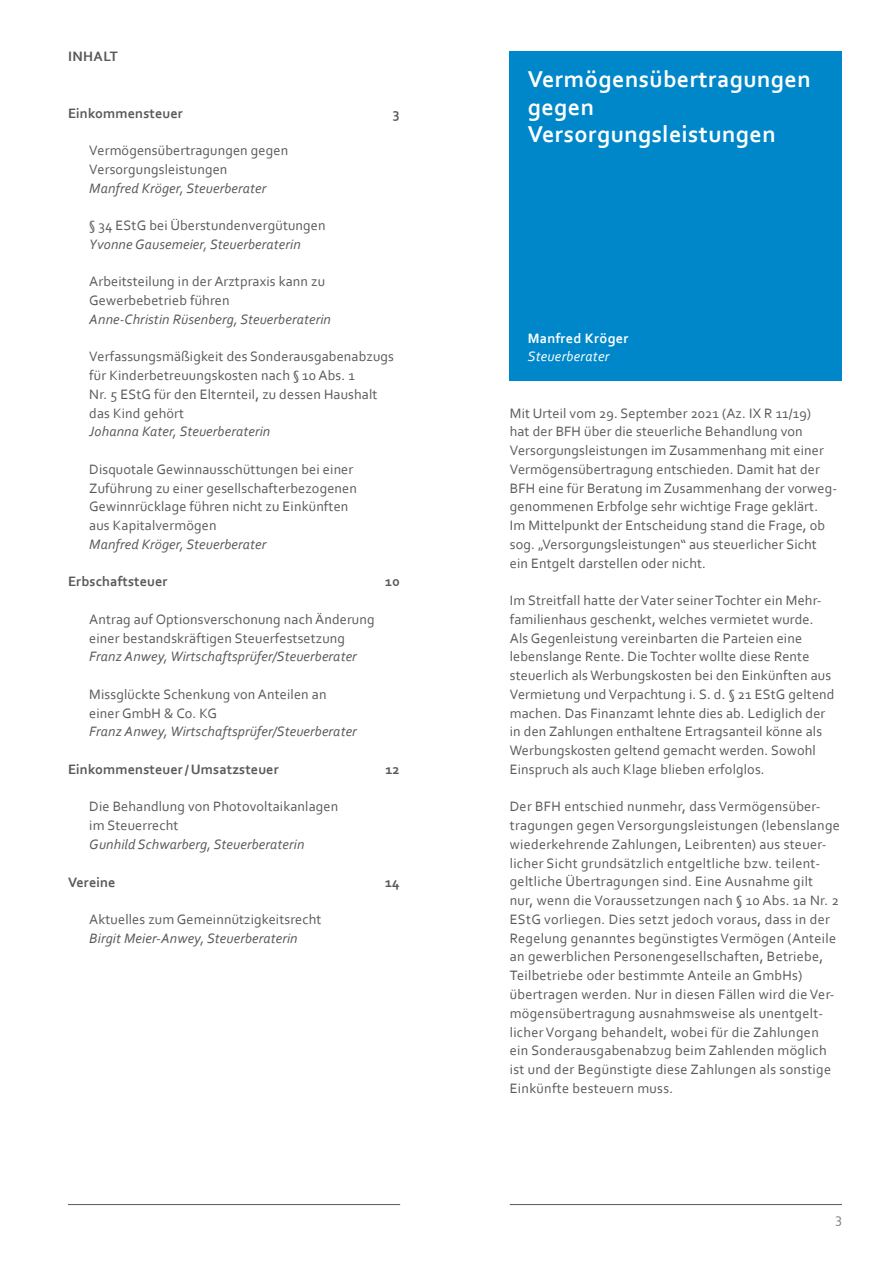
<style>
.page{position:relative;width:893px;height:1263px;background:#fff}
.page>*{position:absolute;margin:0;border:0;box-sizing:border-box;transform-origin:0 0}
.t1{font:700 24px/27.8px "Corbel";letter-spacing:.02em;color:#fff}
.t2{font:14.25px/18.8px "Corbel";letter-spacing:.01em;color:#57595b}
.t3{font:italic 14.25px "Corbel";letter-spacing:.01em;color:#57595b}
.t4{font:700 14.25px "Corbel";letter-spacing:.01em;color:#57595b}
.t5{font:700 14.25px "Corbel";letter-spacing:.01em;color:#fff}
.t6{font:italic 14.25px "Corbel";letter-spacing:.02em;color:#fff}
.t7{font:14.25px "Corbel";color:#787a7c}
</style>
<div class="page">
<hr style="left:510px;top:1204px;width:332px;height:1px;background:#57595b">
<hr style="left:68px;top:1204px;width:332px;height:1px;background:#57595b">
<div style="left:510px;top:51px;width:332px;height:329px;background:#0087ca"></div>
<p class="t4" style="left:68px;top:48px;width:51px">I NHALT</p>
<p class="t4" style="left:68px;top:104px;width:116px">Einkommensteuer</p>
<p class="t4" style="left:393px;top:104px;width:8px">3</p>
<p class="t2" style="left:89px;top:141px;width:201px">Vermögensübertragungen gegen<br>Versorgungsleistungen</p>
<p class="t3" style="left:89px;top:179px;width:179px">Manfred Kröger, Steuerberater</p>
<p class="t2" style="left:89px;top:216px;width:238px">§ 34 EStG bei Überstundenvergütungen</p>
<p class="t3" style="left:89px;top:235px;width:213px">Yvonne Gausemeier, Steuerberaterin</p>
<p class="t2" style="left:89px;top:272px;width:237px">Arbeitsteilung in der Arztpraxis kann zu<br>Gewerbebetrieb führen</p>
<p class="t3" style="left:89px;top:310px;width:243px">Anne-Christin Rüsenberg, Steuerberaterin</p>
<p class="t2" style="left:89px;top:347px;width:306px">Verfassungsmäßigkeit des Sonderausgabenabzugs für Kinderbetreuungskosten nach § 10 Abs. 1<br>Nr. 5 EStG für den Elternteil, zu dessen Haushalt das Kind gehört</p>
<p class="t3" style="left:89px;top:423px;width:182px">Johanna Kater, Steuerberaterin</p>
<p class="t2" style="left:89px;top:459px;width:269px">Disquotale Gewinnausschüttungen bei einer Zuführung zu einer gesellschafterbezogenen Gewinnrücklage führen nicht zu Einkünften aus Kapitalvermögen</p>
<p class="t3" style="left:89px;top:535px;width:179px">Manfred Kröger, Steuerberater</p>
<p class="t4" style="left:68px;top:573px;width:101px">Erbschaftsteuer</p>
<p class="t4" style="left:385px;top:573px;width:16px">10</p>
<p class="t2" style="left:89px;top:609px;width:287px">Antrag auf Optionsverschonung nach Änderung einer bestandskräftigen Steuerfestsetzung</p>
<p class="t3" style="left:89px;top:648px;width:269px">Franz Anwey, Wirtschaftsprüfer/Steuerberater</p>
<p class="t2" style="left:89px;top:684px;width:239px">Missglückte Schenkung von Anteilen an einer GmbH &amp; Co. KG</p>
<p class="t3" style="left:89px;top:723px;width:269px">Franz Anwey, Wirtschaftsprüfer/Steuerberater</p>
<p class="t4" style="left:68px;top:760px;width:212px">Einkommensteuer/ U msatzsteuer</p>
<p class="t4" style="left:385px;top:760px;width:16px">12</p>
<p class="t2" style="left:89px;top:797px;width:250px">Die Behandlung von Photovoltaikanlagen im Steuerrecht</p>
<p class="t3" style="left:89px;top:835px;width:217px">Gunhild Schwarberg, Steuerberaterin</p>
<p class="t4" style="left:68px;top:873px;width:49px">Vereine</p>
<p class="t4" style="left:385px;top:873px;width:16px">14</p>
<p class="t2" style="left:89px;top:909px;width:234px">Aktuelles zum Gemeinnützigkeitsrecht</p>
<p class="t3" style="left:89px;top:929px;width:210px">Birgit Meier-Anwey, Steuerberaterin</p>
<h1 class="t1" style="left:528px;top:64px;width:284px">Vermögensübertragungen gegen<br>Versorgungsleistungen</h1>
<p class="t5" style="left:528px;top:329px;width:102px">M anfred Kröger</p>
<p class="t5" style="left:528px;top:330px;width:126px">Yvonne Gausemeier</p>
<p class="t6" style="left:528px;top:348px;width:92px">Steuerberaterin</p>
<p class="t2" style="left:510px;top:403px;width:329px">Mit Urteil vom 29. September 2021 (Az. IX R 11/19)<br>hat der BFH über die steuerliche Behandlung von Versorgungsleistungen im Zusammenhang mit einer Vermögensübertragung entschieden. Damit hat der BFH eine für Beratung im Zusammenhang der vorweg&shy;genommenen Erbfolge sehr wichtige Frage geklärt.<br>Im Mittelpunkt der Entscheidung stand die Frage, ob sog. „Versorgungsleistungen“ aus steuerlicher Sicht ein Entgelt darstellen oder nicht.</p>
<p class="t2" style="left:510px;top:591px;width:326px">Im Streitfall hatte der Vater seiner Tochter ein Mehr&shy;familienhaus geschenkt, welches vermietet wurde.<br>Als Gegenleistung vereinbarten die Parteien eine lebenslange Rente. Die Tochter wollte diese Rente steuerlich als Werbungskosten bei den Einkünften aus Vermietung und Verpachtung i. S. d. § 21 EStG geltend machen. Das Finanzamt lehnte dies ab. Lediglich der in den Zahlungen enthaltene Ertragsanteil könne als Werbungskosten geltend gemacht werden. Sowohl Einspruch als auch Klage blieben erfolglos.</p>
<p class="t2" style="left:510px;top:797px;width:332px">Der BFH entschied nunmehr, dass Vermögensüber&shy;tragungen gegen Versorgungsleistungen (lebenslange wiederkehrende Zahlungen, Leibrenten) aus steuer&shy;licher Sicht grundsätzlich entgeltliche bzw. teilent&shy;geltliche Übertragungen sind. Eine Ausnahme gilt nur, wenn die Voraussetzungen nach § 10 Abs. 1a Nr. 2<br>EStG vorliegen. Dies setzt jedoch voraus, dass in der Regelung genanntes begünstigtes Vermögen (Anteile an gewerblichen Personengesellschaften, Betriebe, Teilbetriebe oder bestimmte Anteile an GmbHs) übertragen werden. Nur in diesen Fällen wird die Ver&shy;mögensübertragung ausnahmsweise als unentgelt&shy;licher Vorgang behandelt, wobei für die Zahlungen ein Sonderausgabenabzug beim Zahlenden möglich ist und der Begünstigte diese Zahlungen als sonstige Einkünfte besteuern muss.</p>
<p class="t7" style="left:835px;top:1209px;width:8px">3</p>
</div>
